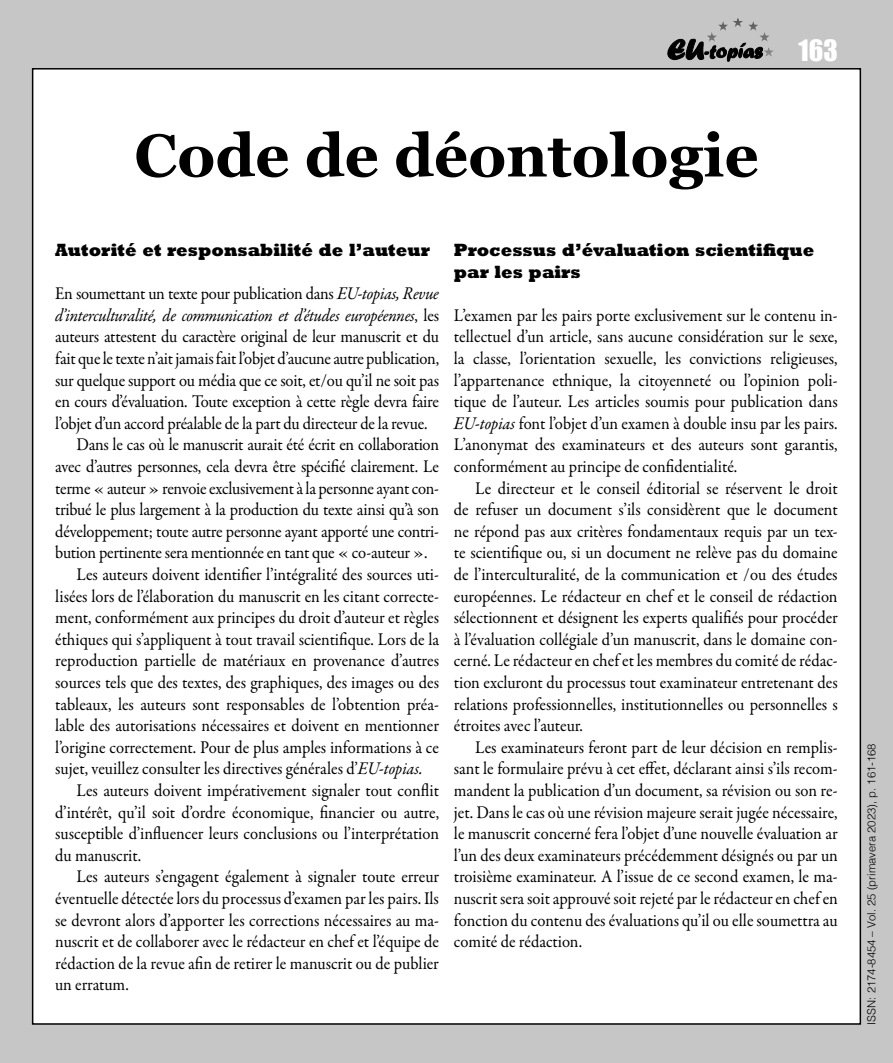
<style>
.page{position:relative;width:893px;height:1063px;background:#c6c6c6}
.page>*{position:absolute;margin:0;border:0;box-sizing:border-box;transform-origin:0 0}
.t1{font:700 60px "Georgia";color:#000}
.t2{font:27px "Impact";color:#fff}
.t3{font:18px/21.6px "Garamond Premr Pro";color:#000;text-align:justify;scale:.93 1}
.t4{font:800 18px/21.6px "Rockwell Std";color:#000;scale:.93 1}
.t5{font:italic 18px "Garamond Premr Pro";letter-spacing:-.02em;color:#000;scale:.93 1}
.t6{font:18px "Garamond Premr Pro";letter-spacing:-.02em;color:#000;scale:.93 1}
.t7{font:300 11.25px "Helvetica";color:#000}
.s1{font-style:italic}
.s2{font-style:normal}
</style>
<div class="page">
<div style="left:33px;top:69px;width:827px;height:955px;background:#fff"></div>
<svg style="left:668px;top:39px;width:94px;height:22px"></svg>
<hr style="left:707px;top:18px;width:66px;height:1px;background:#585857">
<hr style="left:707px;top:19px;width:66px;height:1px;background:#595958">
<hr style="left:707px;top:20px;width:66px;height:1px;background:#5b5b5a">
<hr style="left:707px;top:21px;width:66px;height:1px;background:#5c5c5b">
<hr style="left:707px;top:22px;width:66px;height:1px;background:#5e5e5d">
<hr style="left:707px;top:23px;width:66px;height:1px;background:#5f5f5e">
<hr style="left:707px;top:24px;width:66px;height:1px;background:#616160">
<hr style="left:707px;top:25px;width:66px;height:1px;background:#626261">
<hr style="left:707px;top:26px;width:66px;height:1px;background:#646463">
<hr style="left:707px;top:27px;width:66px;height:1px;background:#656464">
<hr style="left:707px;top:28px;width:66px;height:1px;background:#676766">
<hr style="left:707px;top:29px;width:66px;height:1px;background:#686867">
<hr style="left:707px;top:30px;width:66px;height:1px;background:#696868">
<hr style="left:707px;top:31px;width:66px;height:1px;background:#6b6a6a">
<hr style="left:707px;top:32px;width:66px;height:1px;background:#6c6b6b">
<hr style="left:707px;top:33px;width:66px;height:1px;background:#6d6d6d">
<hr style="left:707px;top:34px;width:66px;height:1px;background:#6e6e6d">
<hr style="left:707px;top:35px;width:66px;height:1px;background:#70706f">
<hr style="left:707px;top:36px;width:66px;height:1px;background:#717170">
<hr style="left:707px;top:37px;width:66px;height:1px;background:#737372">
<hr style="left:707px;top:38px;width:66px;height:1px;background:#747473">
<hr style="left:707px;top:39px;width:66px;height:1px;background:#757574">
<hr style="left:707px;top:40px;width:66px;height:1px;background:#777776">
<hr style="left:707px;top:41px;width:66px;height:1px;background:#787877">
<hr style="left:707px;top:42px;width:66px;height:1px;background:#7a7a79">
<hr style="left:707px;top:43px;width:66px;height:1px;background:#7b7b7a">
<hr style="left:707px;top:44px;width:66px;height:1px;background:#7d7c7c">
<hr style="left:707px;top:45px;width:66px;height:1px;background:#7e7d7d">
<hr style="left:707px;top:46px;width:66px;height:1px;background:#807f7f">
<hr style="left:707px;top:47px;width:66px;height:1px;background:#818080">
<hr style="left:707px;top:48px;width:66px;height:1px;background:#828282">
<hr style="left:707px;top:49px;width:66px;height:1px;background:#838383">
<hr style="left:707px;top:50px;width:66px;height:1px;background:#848483">
<hr style="left:707px;top:51px;width:66px;height:1px;background:#868685">
<hr style="left:707px;top:52px;width:66px;height:1px;background:#878786">
<hr style="left:707px;top:53px;width:66px;height:1px;background:#898888">
<hr style="left:707px;top:54px;width:66px;height:1px;background:#898989">
<hr style="left:707px;top:55px;width:66px;height:1px;background:#8b8b8a">
<hr style="left:707px;top:56px;width:66px;height:1px;background:#8c8c8b">
<h1 class="t1" style="left:134px;top:110px;width:626px">Code de déontologie</h1>
<h2 class="t2" style="left:798px;top:29px;width:41px">163</h2>
<p class="t4" style="left:55px;top:239px;width:404px">Autorité et responsabilité de l’auteur</p>
<p class="t3" style="left:55px;top:283px;width:414px">En soumettant un texte pour publication dans <span class="s1">EU-topias, Revue</span></p>
<p class="t5" style="left:55px;top:304px;width:414px">d’interculturalité, de communication et d’études européennes<span class="s2">, les</span></p>
<p class="t3" style="left:55px;top:326px;width:414px">auteurs attestent du caractère original de leur manuscrit et du</p>
<p class="t3" style="left:55px;top:348px;width:414px">fait que le texte n’ait jamais fait l’objet d’aucune autre publication,</p>
<p class="t3" style="left:55px;top:370px;width:414px">sur quelque support ou média que ce soit, et/ou qu’il ne soit pas</p>
<p class="t6" style="left:55px;top:391px;width:414px">en cours d’évaluation. Toute exception à cette règle devra faire</p>
<p class="t3" style="left:55px;top:413px;width:402px">l’objet d’un accord préalable de la part du directeur de la revue.</p>
<p class="t3" style="left:77px;top:434px;width:391px">Dans le cas où le manuscrit aurait été écrit en collaboration</p>
<p class="t3" style="left:55px;top:456px;width:414px">avec d’autres personnes, cela devra être spécifié clairement. Le</p>
<p class="t3" style="left:55px;top:478px;width:414px">terme « auteur » renvoie exclusivement à la personne ayant con-</p>
<p class="t3" style="left:55px;top:499px;width:414px">tribué le plus largement à la production du texte ainsi qu’à son</p>
<p class="t3" style="left:55px;top:521px;width:414px">développement; toute autre personne ayant apporté une contri-</p>
<p class="t3" style="left:55px;top:542px;width:402px">bution pertinente sera mentionnée en tant que « co-auteur ».</p>
<p class="t3" style="left:77px;top:564px;width:391px">Les auteurs doivent identifier l’intégralité des sources uti-</p>
<p class="t3" style="left:55px;top:586px;width:414px">lisées lors de l’élaboration du manuscrit en les citant correcte-</p>
<p class="t3" style="left:55px;top:607px;width:414px">ment, conformément aux principes du droit d’auteur et règles</p>
<p class="t3" style="left:55px;top:629px;width:414px">éthiques qui s’appliquent à tout travail scientifique. Lors de la</p>
<p class="t3" style="left:55px;top:650px;width:414px">reproduction partielle de matériaux en provenance d’autres</p>
<p class="t3" style="left:55px;top:672px;width:414px">sources tels que des textes, des graphiques, des images ou des</p>
<p class="t3" style="left:55px;top:694px;width:414px">tableaux, les auteurs sont responsables de l’obtention préa-</p>
<p class="t3" style="left:55px;top:715px;width:414px">lable des autorisations nécessaires et doivent en mentionner</p>
<p class="t3" style="left:55px;top:737px;width:414px">l’origine correctement. Pour de plus amples informations à ce</p>
<p class="t3" style="left:55px;top:758px;width:397px">sujet, veuillez consulter les directives générales d’<span class="s1">EU-topias.</span></p>
<p class="t3" style="left:77px;top:780px;width:391px">Les auteurs doivent impérativement signaler tout conflit</p>
<p class="t3" style="left:55px;top:802px;width:414px">d’intérêt, qu’il soit d’ordre économique, financier ou autre,</p>
<p class="t3" style="left:55px;top:823px;width:414px">susceptible d’influencer leurs conclusions ou l’interprétation</p>
<p class="t3" style="left:55px;top:845px;width:94px">du manuscrit.</p>
<p class="t3" style="left:77px;top:866px;width:391px">Les auteurs s’engagent également à signaler toute erreur</p>
<p class="t3" style="left:55px;top:888px;width:414px">éventuelle détectée lors du processus d’examen par les pairs. Ils</p>
<p class="t3" style="left:55px;top:910px;width:414px">se devront alors d’apporter les corrections nécessaires au ma-</p>
<p class="t3" style="left:55px;top:931px;width:414px">nuscrit et de collaborer avec le rédacteur en chef et l’équipe de</p>
<p class="t3" style="left:55px;top:953px;width:414px">rédaction de la revue afin de retirer le manuscrit ou de publier</p>
<p class="t3" style="left:55px;top:974px;width:81px">un erratum.</p>
<p class="t4" style="left:454px;top:239px;width:389px">Processus d’évaluation scientifique par les pairs</p>
<p class="t3" style="left:454px;top:305px;width:414px">L’examen par les pairs porte exclusivement sur le contenu in&shy;tellectuel d’un article, sans aucune considération sur le sexe, la classe, l’orientation sexuelle, les convictions religieuses, l’appartenance ethnique, la citoyenneté ou l’opinion poli&shy;tique de l’auteur. Les articles soumis pour publication dans <span class="s1">EU-topias</span> font l’objet d’un examen à double insu par les pairs.<br>L’anonymat des examinateurs et des auteurs sont garantis, conformément au principe de confidentialité.</p>
<p class="t3" style="left:454px;top:478px;width:414px;text-indent:21px">Le directeur et le conseil éditorial se réservent le droit de refuser un document s’ils considèrent que le document ne répond pas aux critères fondamentaux requis par un tex&shy;te scientifique ou, si un document ne relève pas du domaine de l’interculturalité, de la communication et /ou des études européennes. Le rédacteur en chef et le conseil de rédaction sélectionnent et désignent les experts qualifiés pour procéder à l’évaluation collégiale d’un manuscrit, dans le domaine con&shy;cerné. Le rédacteur en chef et les membres du comité de rédac&shy;tion excluront du processus tout examinateur entretenant des relations professionnelles, institutionnelles ou personnelles s étroites avec l’auteur.</p>
<p class="t3" style="left:454px;top:737px;width:414px;text-indent:21px">Les examinateurs feront part de leur décision en remplis&shy;sant le formulaire prévu à cet effet, déclarant ainsi s’ils recom&shy;mandent la publication d’un document, sa révision ou son re&shy;jet. Dans le cas où une révision majeure serait jugée nécessaire, le manuscrit concerné fera l’objet d’une nouvelle évaluation ar l’un des deux examinateurs précédemment désignés ou par un troisième examinateur. A l’issue de ce second examen, le ma&shy;nuscrit sera soit approuvé soit rejeté par le rédacteur en chef en fonction du contenu des évaluations qu’il ou elle soumettra au comité de rédaction.</p>
<p class="t7" style="left:862px;top:1025px;width:283px;rotate:-90deg">ISSN: 2174-8454 – Vol. 25 (primavera 2023), p. 161-168</p>
</div>
